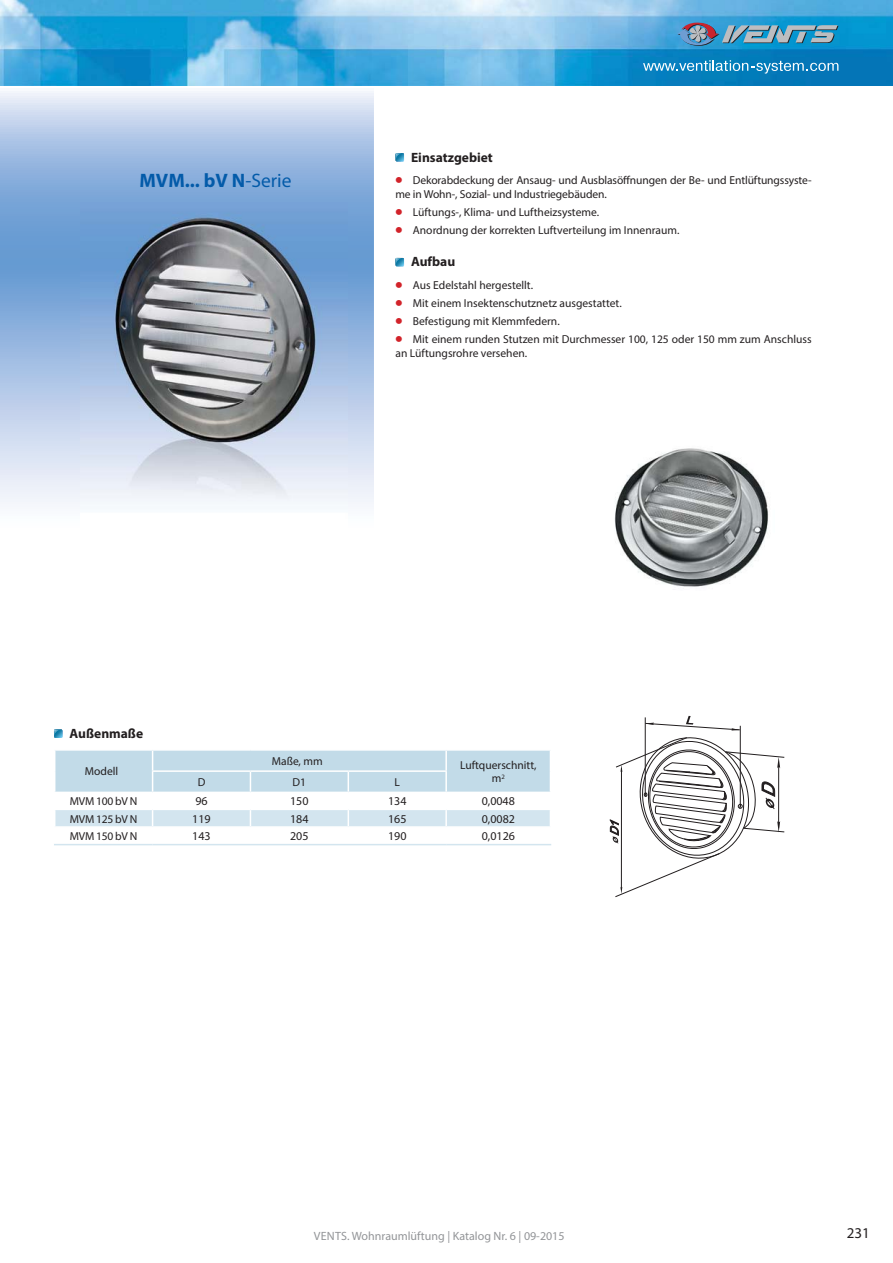
<style>
.page{position:relative;width:893px;height:1263px;background:#fff}
.page>*{position:absolute;margin:0;border:0;box-sizing:border-box;transform-origin:0 0}
.t1{font:700 19.5px "Myriad Pro";color:#035ba9}
.t2{font:15px "Myriad Pro";color:#231f20}
.t3{font:700 13.5px "Myriad Pro";color:#231f20}
.t4{font:12px "Myriad Pro";color:#231f20}
.t5{font:12px "Myriad Pro";color:#939598}
.t6{font:11.55px/13.8px "Myriad Pro";color:#231f20}
.s1{font-weight:400}
.s2{font-family:"Free Set C";font-weight:700;font-size:17.25px;color:#d2232a}
</style>
<div class="page">
<svg style="left:0;top:85px;width:374px;height:419px"></svg>
<img style="left:0;top:0;width:892px;height:85px">
<svg style="left:677px;top:22px;width:161px;height:24px"></svg>
<svg style="left:643px;top:60px;width:195px;height:14px"></svg>
<img style="left:614px;top:448px;width:155px;height:139px">
<svg style="left:395px;top:153px;width:9px;height:8px"></svg>
<svg style="left:395px;top:258px;width:9px;height:8px"></svg>
<img style="left:81px;top:202px;width:266px;height:302px">
<svg style="left:55px;top:750px;width:495px;height:77px"></svg>
<hr style="left:54px;top:844px;width:99px;height:1px;background:#d3e5ef">
<hr style="left:153px;top:844px;width:293px;height:1px;background:#d3e5ef">
<hr style="left:446px;top:844px;width:105px;height:1px;background:#d3e5ef">
<svg style="left:54px;top:729px;width:8px;height:9px"></svg>
<svg style="left:610px;top:716px;width:174px;height:181px"></svg>
<h1 class="t1" style="left:139px;top:169px;width:154px">MVM... bV N<span class="s1">-Serie</span></h1>
<p class="t3" style="left:411px;top:149px;width:83px">Einsatzgebiet</p>
<p class="t6" style="left:395px;top:174px;width:418px"><span class="s2">•</span> Dekorabdeckung der Ansaug- und Ausblasöffnungen der Be- und Entlüftungssyste&shy;me in Wohn-, Sozial- und Industriegebäuden.</p>
<p class="t6" style="left:395px;top:206px;width:205px"><span class="s2">•</span> Lüftungs-, Klima- und Luftheizsysteme.</p>
<p class="t6" style="left:395px;top:224px;width:285px"><span class="s2">•</span> Anordnung der korrekten Luftverteilung im Innenraum.</p>
<p class="t3" style="left:411px;top:254px;width:46px">Aufbau</p>
<p class="t6" style="left:395px;top:279px;width:139px"><span class="s2">•</span> Aus Edelstahl hergestellt.</p>
<p class="t6" style="left:395px;top:297px;width:228px"><span class="s2">•</span> Mit einem Insektenschutznetz ausgestattet.</p>
<p class="t6" style="left:395px;top:315px;width:166px"><span class="s2">•</span> Befestigung mit Klemmfedern.</p>
<p class="t6" style="left:395px;top:333px;width:418px"><span class="s2">•</span> Mit einem runden Stutzen mit Durchmesser 100, 125 oder 150 mm zum Anschluss an Lüftungsrohre versehen.</p>
<p class="t3" style="left:70px;top:725px;width:75px">Außenmaße</p>
<p class="t6" style="left:85px;top:765px;width:35px">Modell</p>
<p class="t6" style="left:272px;top:755px;width:52px">Maße, mm</p>
<p class="t6" style="left:460px;top:759px;width:78px;text-align:center">Luftquerschnitt, m<sup>2</sup></p>
<p class="t6" style="left:198px;top:776px;width:9px">D</p>
<p class="t6" style="left:293px;top:776px;width:15px">D1</p>
<p class="t6" style="left:394px;top:776px;width:7px">L</p>
<p class="t6" style="left:70px;top:795px;width:69px">MVM 100 bV N</p>
<p class="t4" style="left:195px;top:797px;width:14px">96</p>
<p class="t4" style="left:290px;top:797px;width:20px">150</p>
<p class="t4" style="left:388px;top:797px;width:20px">134</p>
<p class="t4" style="left:482px;top:797px;width:35px">0,0048</p>
<p class="t6" style="left:70px;top:812px;width:69px">MVM 125 bV N</p>
<p class="t4" style="left:192px;top:814px;width:20px">119</p>
<p class="t4" style="left:290px;top:814px;width:20px">184</p>
<p class="t4" style="left:388px;top:814px;width:20px">165</p>
<p class="t4" style="left:482px;top:814px;width:35px">0,0082</p>
<p class="t6" style="left:70px;top:830px;width:69px">MVM 150 bV N</p>
<p class="t4" style="left:192px;top:832px;width:20px">143</p>
<p class="t4" style="left:290px;top:832px;width:20px">205</p>
<p class="t4" style="left:388px;top:832px;width:20px">190</p>
<p class="t4" style="left:482px;top:832px;width:35px">0,0126</p>
<p class="t5" style="left:314px;top:1231px;width:252px">VENTS. Wohnraumlüftung | Katalog Nr. 6 | 09-2015</p>
<p class="t2" style="left:847px;top:1227px;width:25px">231</p>
</div>
